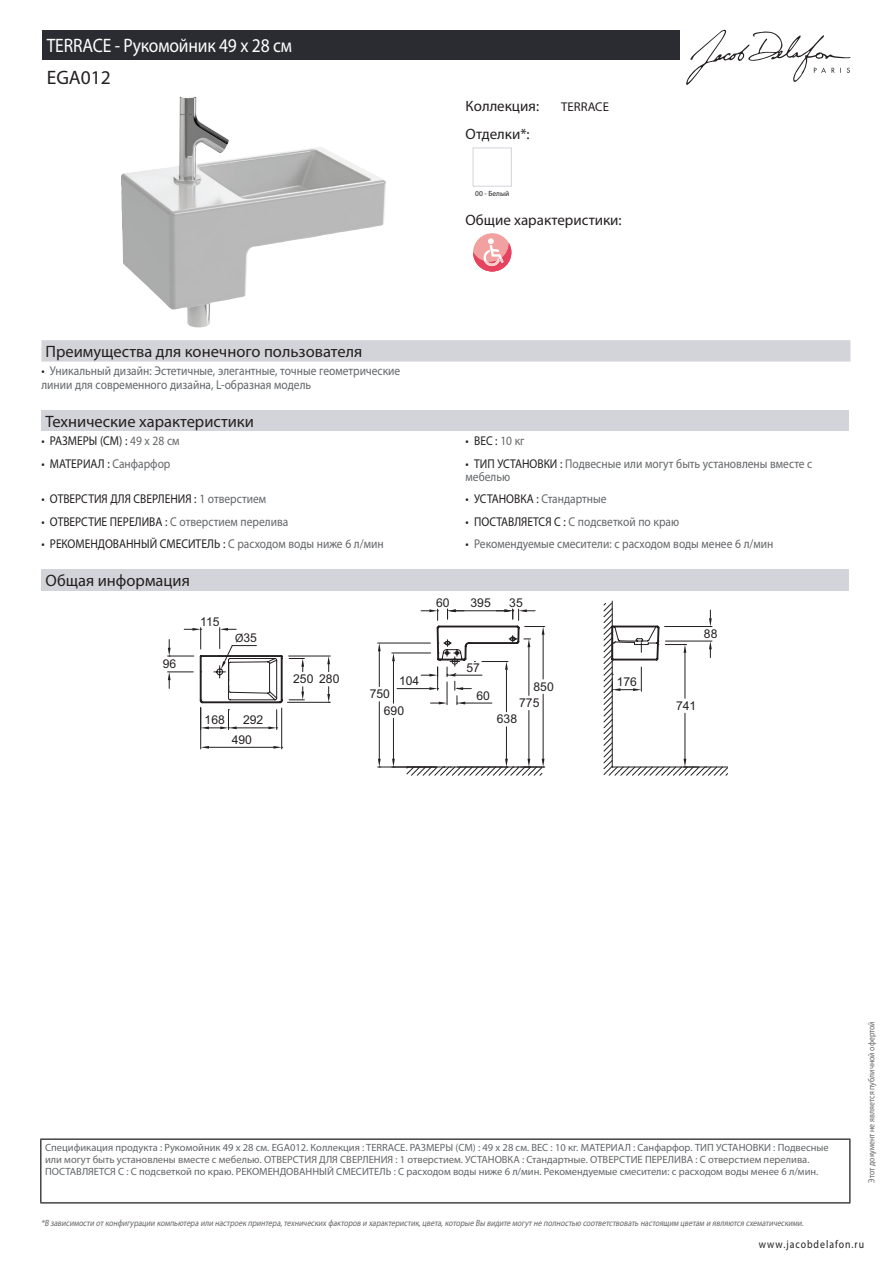
<style>
.page{position:relative;width:893px;height:1263px;background:#fff}
.page>*{position:absolute;margin:0;border:0;box-sizing:border-box;transform-origin:0 0}
.t1{font:19.5px "Myriad Pro";letter-spacing:-.01em;color:#fff;scale:.9 1}
.t2{font:19.5px "Myriad Pro";color:#231f20}
.t3{font:16.5px "Myriad Pro";color:#231f20}
.t4{font:15px "Myriad Pro";color:#231f20}
.t5{font:12.75px/13.5px "Myriad Pro";color:#626568;scale:.9 1}
.t6{font:12.75px "Myriad Pro";color:#231f20;scale:.9 1}
.t7{font:12.75px "Myriad Pro";color:#231f20}
.t8{font:12.15px/16.4px "Arial";color:#231f20}
.t9{font:11.25px "Myriad Pro";letter-spacing:.1em;color:#231f20;scale:.87 1}
.t10{font:10.5px/12px "Myriad Pro";color:#626568}
.t11{font:italic 9px "Myriad Pro";color:#626568;scale:.87 1}
.t12{font:9px "Myriad Pro";color:#626568;scale:.87 1}
.t13{font:7.5px "Myriad Pro";color:#231f20}
.s1{color:#231f20}
.s2{color:#626568}
.s3{font-family:"Myriad Pro"}
</style>
<div class="page">
<svg style="left:686px;top:30px;width:164px;height:55px"></svg>
<img style="left:121px;top:96px;width:265px;height:232px">
<div style="left:473px;top:148px;width:39px;height:39px;border:1px solid #d3d4da"></div>
<div style="left:473px;top:233px;width:38px;height:38px;background:#f2a1a1;border-radius:50%"></div>
<svg style="left:473px;top:238px;width:38px;height:33px"></svg>
<div style="left:41px;top:340px;width:809px;height:22px;background:#d3d4da"></div>
<div style="left:41px;top:410px;width:808px;height:21px;background:#d3d4da"></div>
<div style="left:41px;top:569px;width:808px;height:21px;background:#d3d4da"></div>
<svg style="left:168px;top:603px;width:560px;height:172px"></svg>
<div style="left:43px;top:30px;width:637px;height:30px;background:#2a2c32"></div>
<hr style="left:40px;top:1138px;width:810px;height:2px;background:#040503">
<hr style="left:40px;top:1140px;width:1px;height:62px;background:#040503">
<hr style="left:849px;top:1140px;width:1px;height:62px;background:#040503">
<hr style="left:40px;top:1202px;width:810px;height:1px;background:#040503">
<h1 class="t1" style="left:47px;top:33px;width:274px">TERRACE - Рукомойник 49 х 28 см</h1>
<h1 class="t2" style="left:47px;top:66px;width:66px">EGA012</h1>
<h3 class="t4" style="left:466px;top:96px;width:75px">Коллекция:</h3>
<p class="t7" style="left:561px;top:99px;width:49px">TERRACE</p>
<h3 class="t4" style="left:466px;top:125px;width:66px">Отделки*:</h3>
<p class="t13" style="left:475px;top:189px;width:36px">00 - Белый</p>
<h3 class="t4" style="left:466px;top:210px;width:158px">Общие характеристики:</h3>
<h2 class="t3" style="left:46px;top:341px;width:318px">Преимущества для конечного пользователя</h2>
<p class="t5" style="left:41px;top:364px;width:400px"><span class="s1">•</span> Уникальный дизайн: Эстетичные, элегантные, точные геометрические линии для современного дизайна, L-образная модель</p>
<h2 class="t3" style="left:46px;top:411px;width:210px">Технические характеристики</h2>
<p class="t6" style="left:41px;top:433px;width:155px">• РАЗМЕРЫ (СМ) : <span class="s2">49 x 28 см</span></p>
<p class="t6" style="left:466px;top:433px;width:67px">• ВЕС : <span class="s2">10 кг</span></p>
<p class="t6" style="left:41px;top:455px;width:145px">• МАТЕРИАЛ : <span class="s2">Санфарфор</span></p>
<p class="t5" style="left:466px;top:456px;width:387px"><span class="s1">• ТИП УСТАНОВКИ :</span> Подвесные или могут быть установлены вместе с мебелью</p>
<p class="t6" style="left:41px;top:491px;width:251px">• ОТВЕРСТИЯ ДЛЯ СВЕРЛЕНИЯ : <span class="s2">1 отверстием</span></p>
<p class="t6" style="left:466px;top:491px;width:158px">• УСТАНОВКА : <span class="s2">Стандартные</span></p>
<p class="t6" style="left:41px;top:513px;width:276px">• ОТВЕРСТИЕ ПЕРЕЛИВА : <span class="s2">С отверстием перелива</span></p>
<p class="t5" style="left:466px;top:514px;width:239px"><span class="s1">• ПОСТАВЛЯЕТСЯ С :</span> С подсветкой по краю</p>
<p class="t6" style="left:41px;top:536px;width:382px">• РЕКОМЕНДОВАННЫЙ СМЕСИТЕЛЬ : <span class="s2">С расходом воды ниже 6 л/мин</span></p>
<p class="t5" style="left:466px;top:537px;width:343px"><span class="s1">•</span> Рекомендуемые смесители: c расходом воды менее 6 л/мин</p>
<h2 class="t3" style="left:46px;top:570px;width:146px">Общая информация</h2>
<p class="t8" style="left:163px;top:656px;width:15px">96</p>
<p class="t8" style="left:200px;top:613px;width:21px">115</p>
<p class="t8" style="left:235px;top:630px;width:23px"><span class="s3">Ø</span>35</p>
<p class="t8" style="left:205px;top:712px;width:22px">168</p>
<p class="t8" style="left:243px;top:712px;width:22px">292</p>
<p class="t8" style="left:232px;top:731px;width:22px">490</p>
<p class="t8" style="left:293px;top:671px;width:48px">250 280</p>
<p class="t8" style="left:436px;top:595px;width:15px">60</p>
<p class="t8" style="left:470px;top:595px;width:22px">395</p>
<p class="t8" style="left:509px;top:595px;width:15px">35</p>
<p class="t8" style="left:370px;top:686px;width:22px">750</p>
<p class="t8" style="left:399px;top:673px;width:22px">104</p>
<p class="t8" style="left:384px;top:702px;width:22px">690</p>
<p class="t8" style="left:466px;top:659px;width:15px">57</p>
<p class="t8" style="left:476px;top:687px;width:15px">60</p>
<p class="t8" style="left:519px;top:678px;width:36px;text-indent:14px">850<br>775</p>
<p class="t8" style="left:497px;top:711px;width:22px">638</p>
<p class="t8" style="left:617px;top:674px;width:22px">176</p>
<p class="t8" style="left:704px;top:625px;width:15px">88</p>
<p class="t8" style="left:676px;top:698px;width:22px">741</p>
<p class="t10" style="left:45px;top:1141px;width:785px">Спецификация продукта : Рукомойник 49 х 28 см. EGA012. Коллекция : TERRACE. РАЗМЕРЫ (СМ) : 49 x 28 см. ВЕС : 10 кг. МАТЕРИАЛ : Санфарфор. ТИП УСТАНОВКИ : Подвесные или могут быть установлены вместе с мебелью. ОТВЕРСТИЯ ДЛЯ СВЕРЛЕНИЯ : 1 отверстием. УСТАНОВКА : Стандартные. ОТВЕРСТИЕ ПЕРЕЛИВА : С отверстием перелива.<br>ПОСТАВЛЯЕТСЯ С : С подсветкой по краю. РЕКОМЕНДОВАННЫЙ СМЕСИТЕЛЬ : С расходом воды ниже 6 л/мин. Рекомендуемые смесители: c расходом воды менее 6 л/мин.</p>
<p class="t11" style="left:41px;top:1217px;width:880px">*В зависимости отконфигурации компьютера или настроек принтера,технических факторов и характеристик,цвета,которые Вы видите могутне полностью соответствовать настоящим цветам и являются схематическими.</p>
<p class="t12" style="left:866px;top:1183px;width:187px;rotate:-90deg">Этот документ не является публичной офертой</p>
<p class="t9" style="left:759px;top:1237px;width:122px">www.jacobdelafon.ru</p>
</div>
